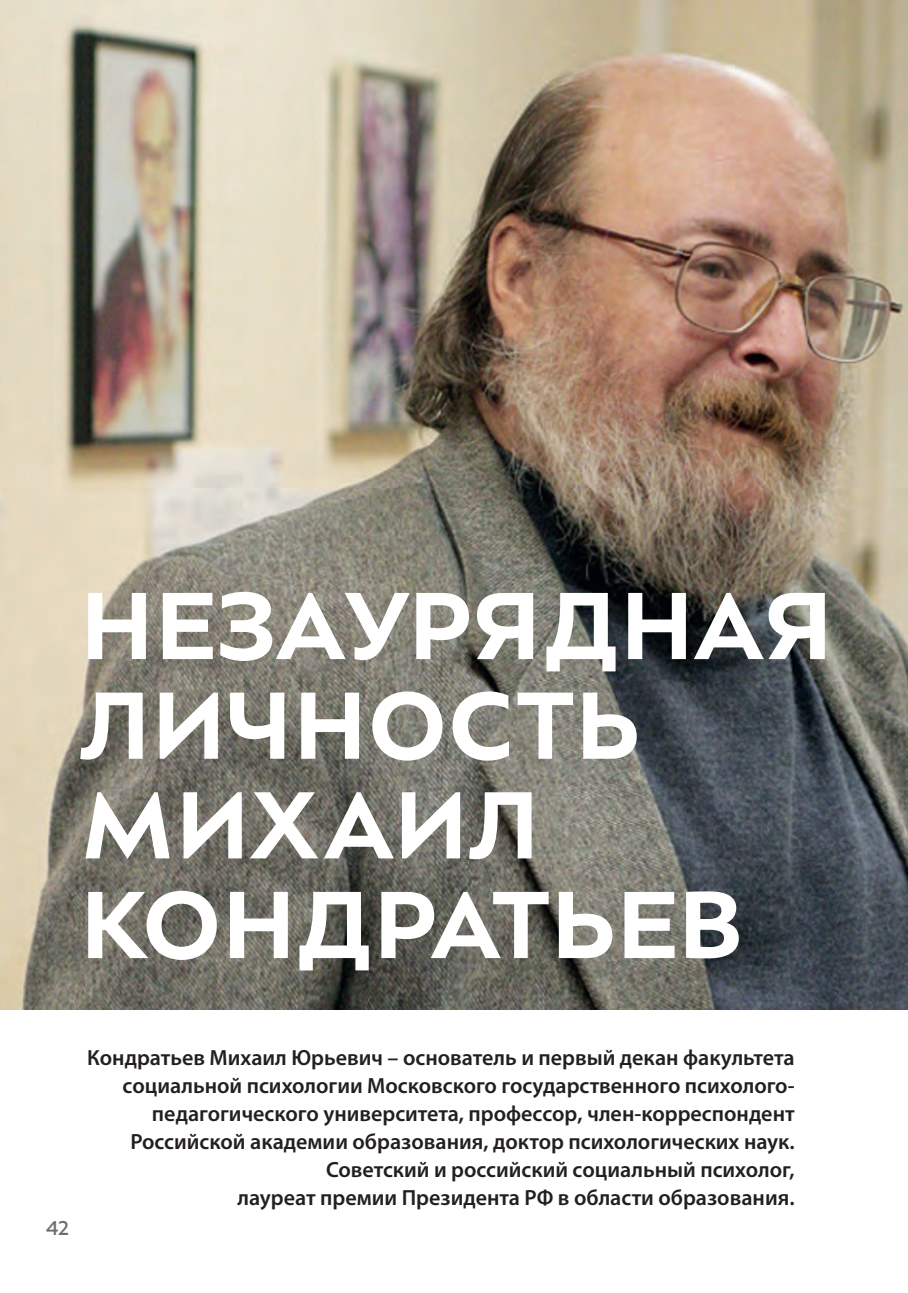
<style>
.page{position:relative;width:908px;height:1293px;background:#fff}
.page>*{position:absolute;margin:0;border:0;box-sizing:border-box;transform-origin:0 0}
.Headline{font:700 104.6px/99.6px "ALS Sector";letter-spacing:.01em;color:#fff}
.врез_начало_статьи{font:600 22px/28px "Myriad Pro";color:#231f20;text-align:right}
.t1{font:22px "ALS Sector";color:#6c6d70}
</style>
<div class="page">
<img style="left:0;top:0;width:907px;height:1009px">
<p class="Headline" style="left:80px;top:576px;width:755px">НЕЗАУРЯДНАЯ<br>ЛИЧНОСТЬ<br>МИХАИЛ<br>КОНДРАТЬЕВ</p>
<p class="t1" style="left:45px;top:1217px;width:25px">42</p>
<p class="врез_начало_статьи" style="left:87px;top:1042px;width:708px">Кондратьев Михаил Юрьевич – основатель и первый декан факультета социальной психологии Московского государственного психолого-</p>
<p class="врез_начало_статьи" style="left:152px;top:1098px;width:644px">педагогического университета, профессор, член-корреспондент</p>
<p class="врез_начало_статьи" style="left:130px;top:1126px;width:665px">Российской академии образования, доктор психологических наук.</p>
<p class="врез_начало_статьи" style="left:326px;top:1154px;width:470px">Советский и российский социальный психолог,</p>
<p class="врез_начало_статьи" style="left:237px;top:1182px;width:558px">лауреат премии Президента РФ в области образования.</p>
</div>
